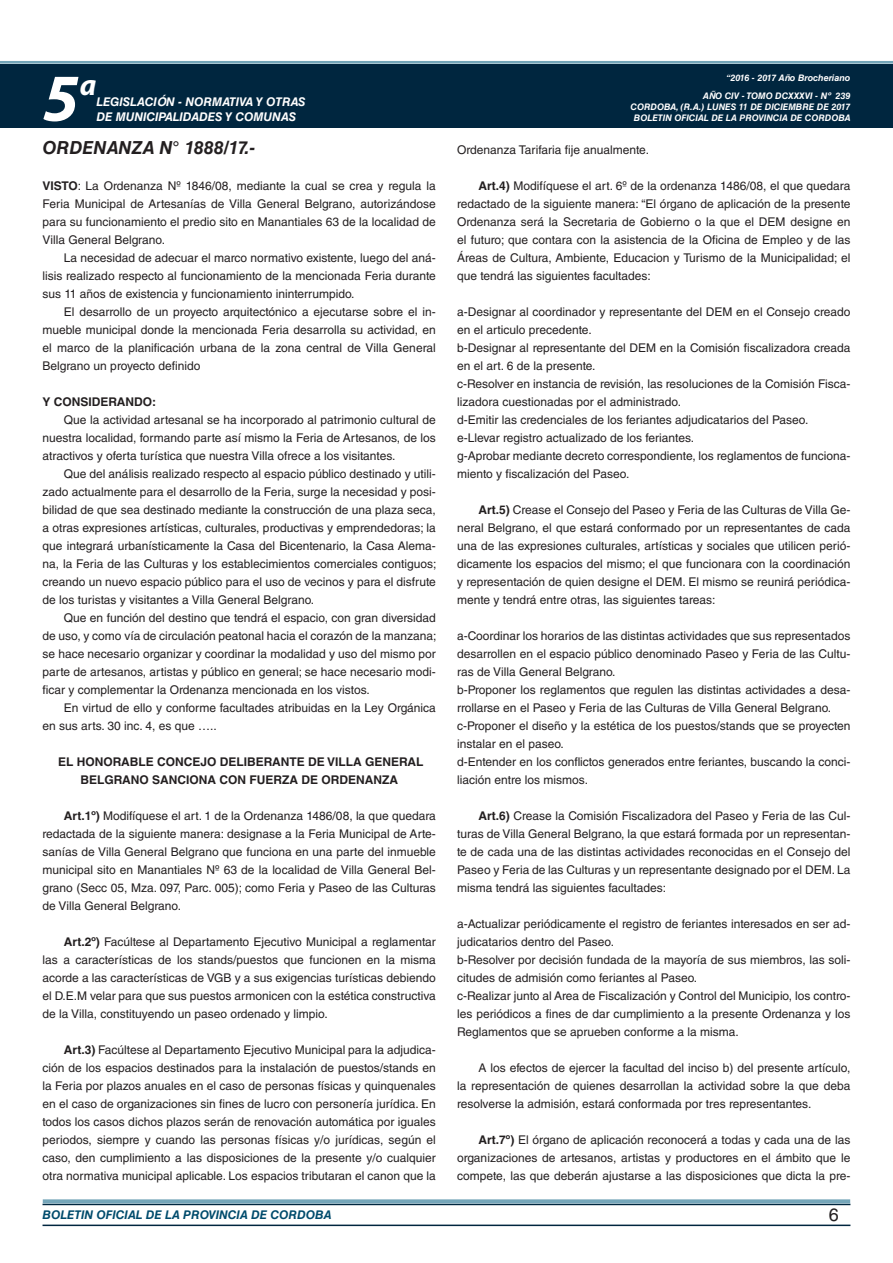
<style>
.page{position:relative;width:893px;height:1263px;background:#fff}
.page>*{position:absolute;margin:0;border:0;box-sizing:border-box;transform-origin:0 0}
.t1{font:italic 700 67.5px "Myriad Pro";color:#fff}
.t2{font:italic 700 30px "Myriad Pro";color:#fff}
.DOC__N{font:italic 700 18px "Helvetica LT Std";color:#231f20}
.t3{font:18px "Helvetica LT Std";color:#231f20}
.TEXTO_BASE{font:12px/18px "Helvetica LT Std";color:#231f20;text-align:justify}
.RESUELVE{font:700 12px/18px "Helvetica LT Std";color:#231f20;text-align:center}
.t4{font:italic 700 12px "Helvetica LT Std";color:#fff}
.t5{font:italic 700 12px "Helvetica LT Std";color:#004b6c}
.TEXTO_BASE-2{font:700 12px "Helvetica LT Std";color:#231f20}
.t6{font:italic 700 9px/10.8px "Helvetica LT Std";color:#fff;text-align:right}
.s1{font-weight:700}
</style>
<div class="page">
<div style="left:0;top:61px;width:893px;height:6px;background:#fff;opacity:.75"></div>
<div style="left:0;top:64px;width:893px;height:64px;background:#00263f"></div>
<hr style="left:43px;top:1224px;width:807px;height:2px;background:#00263f">
<div style="left:42px;top:1198px;width:809px;height:8px;background:#fff;opacity:.75"></div>
<h1 class="t1" style="left:43px;top:54px;width:38px">5</h1>
<h2 class="t2" style="left:80px;top:66px;width:18px">a</h2>
<p class="t4" style="left:96px;top:95px;width:211px">LEGISLACIÓN - NORMATIVA Y OTRAS</p>
<p class="t4" style="left:96px;top:109px;width:201px">DE MUNICIPALIDADES Y COMUNAS</p>
<p class="DOC__N" style="left:43px;top:136px;width:214px">ORDENANZA N° 1888/17.-</p>
<p class="TEXTO_BASE" style="left:43px;top:177px;width:395px"><span class="s1">VISTO</span>: La Ordenanza Nº 1846/08, mediante la cual se crea y regula la Feria Municipal de Artesanías de Villa General Belgrano, autorizándose para su funcionamiento el predio sito en Manantiales 63 de la localidad de Villa General Belgrano.</p>
<p class="TEXTO_BASE" style="left:43px;top:249px;width:395px;text-indent:21px">La necesidad de adecuar el marco normativo existente, luego del aná&shy;lisis realizado respecto al funcionamiento de la mencionada Feria durante sus 11 años de existencia y funcionamiento ininterrumpido.</p>
<p class="TEXTO_BASE" style="left:43px;top:303px;width:395px;text-indent:21px">El desarrollo de un proyecto arquitectónico a ejecutarse sobre el in&shy;mueble municipal donde la mencionada Feria desarrolla su actividad, en el marco de la planificación urbana de la zona central de Villa General Belgrano un proyecto definido</p>
<p class="TEXTO_BASE-2" style="left:43px;top:394px;width:115px">Y CONSIDERANDO:</p>
<p class="TEXTO_BASE" style="left:43px;top:411px;width:395px;text-indent:21px">Que la actividad artesanal se ha incorporado al patrimonio cultural de nuestra localidad, formando parte así mismo la Feria de Artesanos, de los atractivos y oferta turística que nuestra Villa ofrece a los visitantes.</p>
<p class="TEXTO_BASE" style="left:43px;top:465px;width:395px;text-indent:21px">Que del análisis realizado respecto al espacio público destinado y utili&shy;zado actualmente para el desarrollo de la Feria, surge la necesidad y posi&shy;bilidad de que sea destinado mediante la construcción de una plaza seca, a otras expresiones artísticas, culturales, productivas y emprendedoras; la que integrará urbanísticamente la Casa del Bicentenario, la Casa Alema&shy;na, la Feria de las Culturas y los establecimientos comerciales contiguos; creando un nuevo espacio público para el uso de vecinos y para el disfrute de los turistas y visitantes a Villa General Belgrano.</p>
<p class="TEXTO_BASE" style="left:43px;top:609px;width:395px;text-indent:21px">Que en función del destino que tendrá el espacio, con gran diversidad de uso, y como vía de circulación peatonal hacia el corazón de la manzana; se hace necesario organizar y coordinar la modalidad y uso del mismo por parte de artesanos, artistas y público en general; se hace necesario modi&shy;ficar y complementar la Ordenanza mencionada en los vistos.</p>
<p class="TEXTO_BASE" style="left:43px;top:699px;width:395px;text-indent:21px">En virtud de ello y conforme facultades atribuidas en la Ley Orgánica en sus arts. 30 inc. 4, es que …..</p>
<p class="RESUELVE" style="left:58px;top:752px;width:367px">EL HONORABLE CONCEJO DELIBERANTE DE VILLA GENERAL<br>BELGRANO SANCIONA CON FUERZA DE ORDENANZA</p>
<p class="TEXTO_BASE" style="left:43px;top:807px;width:395px;text-indent:21px"><span class="s1">Art.1º)</span> Modifíquese el art. 1 de la Ordenanza 1486/08, la que quedara redactada de la siguiente manera: designase a la Feria Municipal de Arte&shy;sanías de Villa General Belgrano que funciona en una parte del inmueble municipal sito en Manantiales Nº 63 de la localidad de Villa General Bel&shy;grano (Secc 05, Mza. 097, Parc. 005); como Feria y Paseo de las Culturas de Villa General Belgrano.</p>
<p class="TEXTO_BASE" style="left:43px;top:933px;width:395px;text-indent:21px"><span class="s1">Art.2º)</span> Facúltese al Departamento Ejecutivo Municipal a reglamentar las a características de los stands/puestos que funcionen en la misma acorde a las características de VGB y a sus exigencias turísticas debiendo el D.E.M velar para que sus puestos armonicen con la estética constructiva de la Villa, constituyendo un paseo ordenado y limpio.</p>
<p class="TEXTO_BASE" style="left:43px;top:1041px;width:395px;text-indent:21px"><span class="s1">Art.3)</span> Facúltese al Departamento Ejecutivo Municipal para la adjudica&shy;ción de los espacios destinados para la instalación de puestos/stands en la Feria por plazos anuales en el caso de personas físicas y quinquenales en el caso de organizaciones sin fines de lucro con personería jurídica. En todos los casos dichos plazos serán de renovación automática por iguales periodos, siempre y cuando las personas físicas y/o jurídicas, según el caso, den cumplimiento a las disposiciones de la presente y/o cualquier otra normativa municipal aplicable. Los espacios tributaran el canon que la</p>
<p class="t6" style="left:726px;top:72px;width:126px">“2016 - 2017 Año Brocheriano</p>
<p class="t6" style="left:631px;top:91px;width:221px">AÑO CIV - TOMO DCXXXVI - Nº 239<br>CORDOBA, (R.A.) LUNES 11 DE DICIEMBRE DE 2017<br>BOLETIN OFICIAL DE LA PROVINCIA DE CORDOBA</p>
<p class="TEXTO_BASE" style="left:457px;top:141px;width:193px">Ordenanza Tarifaria fije anualmente.</p>
<p class="TEXTO_BASE" style="left:457px;top:177px;width:395px;text-indent:21px"><span class="s1">Art.4)</span> Modifíquese el art. 6º de la ordenanza 1486/08, el que quedara redactado de la siguiente manera: “El órgano de aplicación de la presente Ordenanza será la Secretaria de Gobierno o la que el DEM designe en el futuro; que contara con la asistencia de la Oficina de Empleo y de las Áreas de Cultura, Ambiente, Educacion y Turismo de la Municipalidad; el que tendrá las siguientes facultades:</p>
<p class="TEXTO_BASE" style="left:457px;top:303px;width:395px">a-Designar al coordinador y representante del DEM en el Consejo creado en el articulo precedente.</p>
<p class="TEXTO_BASE" style="left:457px;top:339px;width:395px">b-Designar al representante del DEM en la Comisión fiscalizadora creada en el art. 6 de la presente.</p>
<p class="TEXTO_BASE" style="left:457px;top:375px;width:395px">c-Resolver en instancia de revisión, las resoluciones de la Comisión Fisca&shy;lizadora cuestionadas por el administrado.</p>
<p class="TEXTO_BASE" style="left:457px;top:411px;width:353px">d-Emitir las credenciales de los feriantes adjudicatarios del Paseo.</p>
<p class="TEXTO_BASE" style="left:457px;top:429px;width:239px">e-Llevar registro actualizado de los feriantes.</p>
<p class="TEXTO_BASE" style="left:457px;top:447px;width:395px">g-Aprobar mediante decreto correspondiente, los reglamentos de funciona&shy;miento y fiscalización del Paseo.</p>
<p class="TEXTO_BASE" style="left:457px;top:501px;width:395px;text-indent:21px"><span class="s1">Art.5)</span> Crease el Consejo del Paseo y Feria de las Culturas de Villa Ge&shy;neral Belgrano, el que estará conformado por un representantes de cada una de las expresiones culturales, artísticas y sociales que utilicen perió&shy;dicamente los espacios del mismo; el que funcionara con la coordinación y representación de quien designe el DEM. El mismo se reunirá periódica&shy;mente y tendrá entre otras, las siguientes tareas:</p>
<p class="TEXTO_BASE" style="left:457px;top:627px;width:395px">a-Coordinar los horarios de las distintas actividades que sus representados desarrollen en el espacio público denominado Paseo y Feria de las Cultu&shy;ras de Villa General Belgrano.</p>
<p class="TEXTO_BASE" style="left:457px;top:681px;width:395px">b-Proponer los reglamentos que regulen las distintas actividades a desa&shy;rrollarse en el Paseo y Feria de las Culturas de Villa General Belgrano.</p>
<p class="TEXTO_BASE" style="left:457px;top:717px;width:395px">c-Proponer el diseño y la estética de los puestos/stands que se proyecten instalar en el paseo.</p>
<p class="TEXTO_BASE" style="left:457px;top:753px;width:395px">d-Entender en los conflictos generados entre feriantes, buscando la conci&shy;liación entre los mismos.</p>
<p class="TEXTO_BASE" style="left:457px;top:807px;width:395px;text-indent:21px"><span class="s1">Art.6)</span> Crease la Comisión Fiscalizadora del Paseo y Feria de las Cul&shy;turas de Villa General Belgrano, la que estará formada por un representan&shy;te de cada una de las distintas actividades reconocidas en el Consejo del Paseo y Feria de las Culturas y un representante designado por el DEM. La misma tendrá las siguientes facultades:</p>
<p class="TEXTO_BASE" style="left:457px;top:915px;width:395px">a-Actualizar periódicamente el registro de feriantes interesados en ser ad&shy;judicatarios dentro del Paseo.</p>
<p class="TEXTO_BASE" style="left:457px;top:951px;width:395px">b-Resolver por decisión fundada de la mayoría de sus miembros, las soli&shy;citudes de admisión como feriantes al Paseo.</p>
<p class="TEXTO_BASE" style="left:457px;top:987px;width:395px">c-Realizar junto al Area de Fiscalización y Control del Municipio, los contro&shy;les periódicos a fines de dar cumplimiento a la presente Ordenanza y los Reglamentos que se aprueben conforme a la misma.</p>
<p class="TEXTO_BASE" style="left:457px;top:1059px;width:395px;text-indent:21px">A los efectos de ejercer la facultad del inciso b) del presente artículo, la representación de quienes desarrollan la actividad sobre la que deba resolverse la admisión, estará conformada por tres representantes.</p>
<p class="TEXTO_BASE" style="left:457px;top:1131px;width:395px;text-indent:21px"><span class="s1">Art.7º)</span> El órgano de aplicación reconocerá a todas y cada una de las organizaciones de artesanos, artistas y productores en el ámbito que le compete, las que deberán ajustarse a las disposiciones que dicta la pre-</p>
<p class="t5" style="left:43px;top:1208px;width:290px">BOLETIN OFICIAL DE LA PROVINCIA DE CORDOBA</p>
<h3 class="t3" style="left:829px;top:1204px;width:12px">6</h3>
</div>
